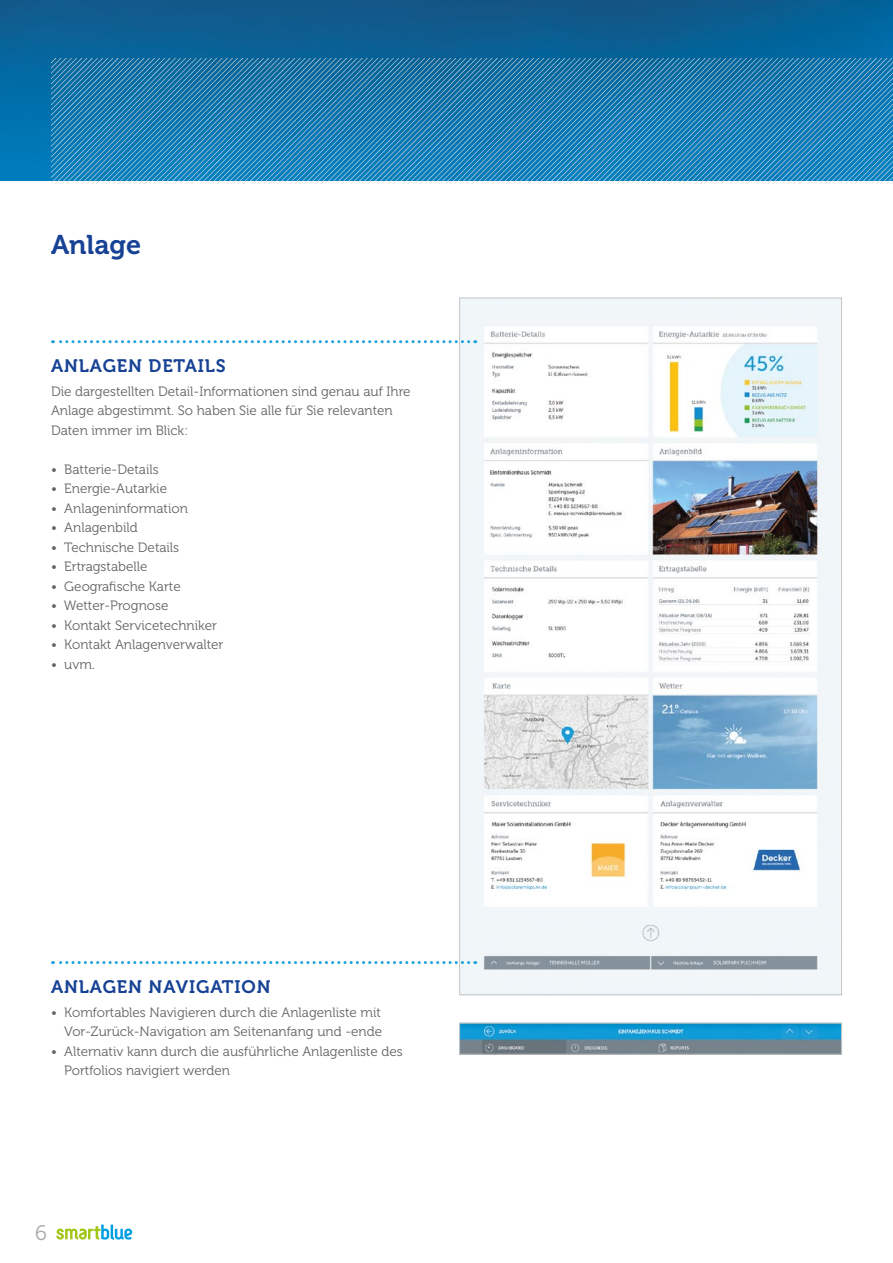
<style>
.page{position:relative;width:893px;height:1263px;background:#fff}
.page>*{position:absolute;margin:0;border:0;box-sizing:border-box;transform-origin:0 0}
.t1{font:27px "Museo 700";color:#164194}
.t2{font:21px "Museo 300";color:#a8a8a7}
.t3{font:18px "Museo 700";letter-spacing:.05em;color:#164194}
.t4{font:13.5px/19.5px "Museo 300";color:#646363}
</style>
<div class="page">
<img style="left:0;top:0;width:893px;height:180px">
<img style="left:52px;top:58px;width:841px;height:126px">
<svg style="left:56px;top:1224px;width:76px;height:15px"></svg>
<img style="left:461px;top:300px;width:379px;height:693px">
<img style="left:461px;top:1025px;width:379px;height:27px">
<div style="left:459px;top:1023px;width:383px;height:31px;border:1px solid #c6c6c6"></div>
<svg style="left:53px;top:340px;width:416px;height:3px"></svg>
<svg style="left:53px;top:961px;width:416px;height:3px"></svg>
<h1 class="t1" style="left:51px;top:230px;width:92px">Anlage</h1>
<h3 class="t3" style="left:51px;top:356px;width:176px">ANLAGEN DETAILS</h3>
<p class="t4" style="left:51px;top:382px;width:361px">Die dargestellten Detail-Informationen sind genau auf Ihre<br>Anlage abgestimmt. So haben Sie alle für Sie relevanten<br>Daten immer im Blick:</p>
<p class="t4" style="left:51px;top:460px;width:109px">• Batterie-Details</p>
<p class="t4" style="left:51px;top:479px;width:118px">• Energie-Autarkie</p>
<p class="t4" style="left:51px;top:499px;width:138px">• Anlageninformation</p>
<p class="t4" style="left:51px;top:518px;width:88px">• Anlagenbild</p>
<p class="t4" style="left:51px;top:538px;width:130px">• Technische Details</p>
<p class="t4" style="left:51px;top:557px;width:98px">• Ertragstabelle</p>
<p class="t4" style="left:51px;top:577px;width:131px">• Geografische Karte</p>
<p class="t4" style="left:51px;top:596px;width:119px">• Wetter-Prognose</p>
<p class="t4" style="left:51px;top:616px;width:167px">• Kontakt Servicetechniker</p>
<p class="t4" style="left:51px;top:635px;width:174px">• Kontakt Anlagenverwalter</p>
<p class="t4" style="left:51px;top:655px;width:45px">• uvm.</p>
<h3 class="t3" style="left:51px;top:977px;width:221px">ANLAGEN NAVIGATION</h3>
<p class="t4" style="left:51px;top:1003px;width:333px;text-align:right">• Komfortables Navigieren durch die Anlagenliste mit<br>Vor-Zurück-Navigation am Seitenanfang und -ende</p>
<p class="t4" style="left:64px;top:1042px;width:340px;text-indent:-13px">• Alternativ kann durch die ausführliche Anlagenliste des<br>Portfolios navigiert werden</p>
<h2 class="t2" style="left:35px;top:1221px;width:13px">6</h2>
</div>
